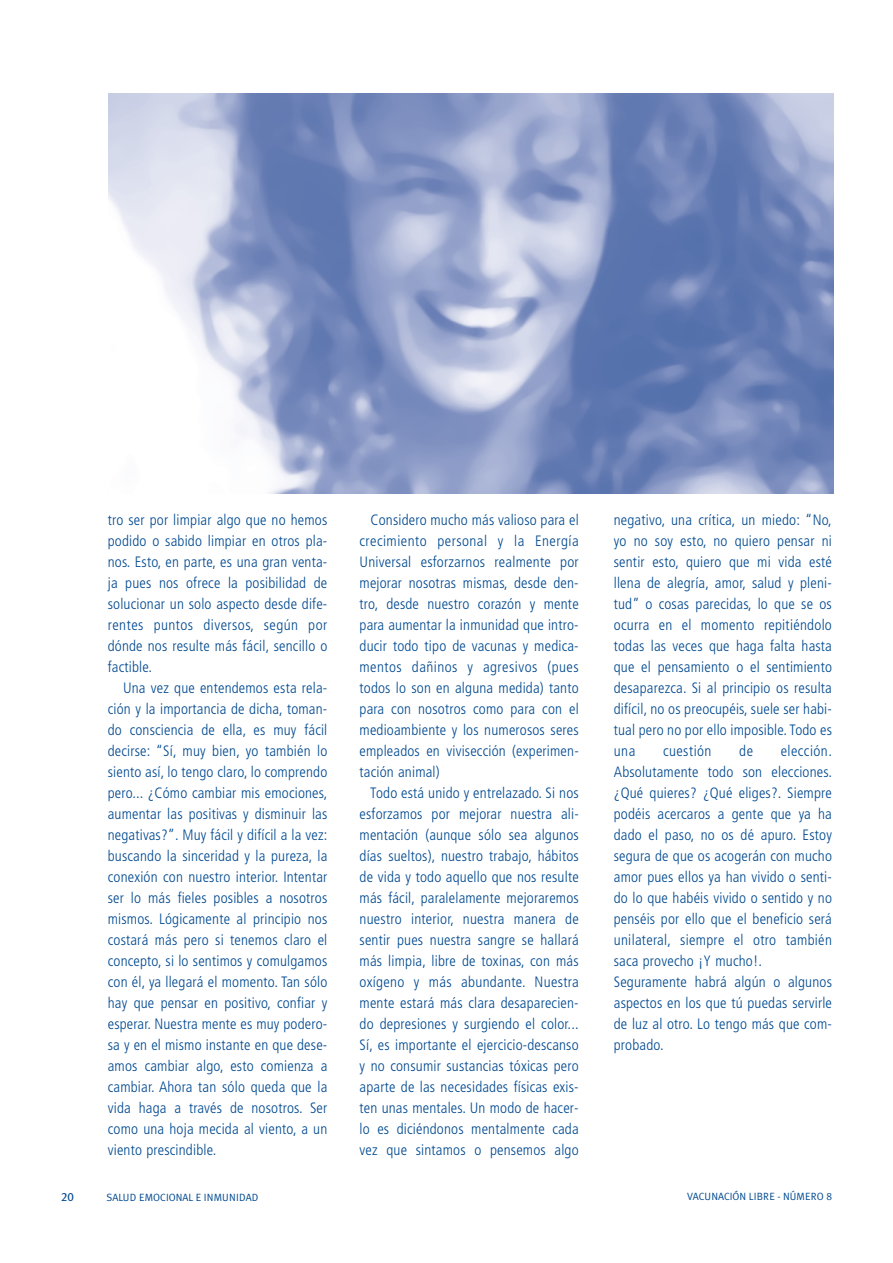
<style>
.page{position:relative;width:893px;height:1263px;background:#fff}
.page>*{position:absolute;margin:0;border:0;box-sizing:border-box;transform-origin:0 0}
.t1{font:300 condensed 15px/21px "Frutiger";letter-spacing:.01em;color:#004990;text-align:justify}
.t2{font:300 condensed 15px "Frutiger";letter-spacing:.03em;color:#004990}
.t3{font:12px "Meta Plus Book Caps";color:#004990}
.t4{font:10.5px "Meta Plus Normal Caps";color:#004990}
</style>
<div class="page">
<img style="left:109px;top:93px;width:724px;height:400px">
<p class="t1" style="left:108px;top:511px;width:221px">tro ser por limpiar algo que no hemos</p>
<p class="t1" style="left:108px;top:532px;width:221px">podido o sabido limpiar en otros pla-</p>
<p class="t1" style="left:108px;top:553px;width:221px">nos. Esto, en parte, es una gran venta-</p>
<p class="t1" style="left:108px;top:574px;width:221px">ja pues nos ofrece la posibilidad de</p>
<p class="t1" style="left:108px;top:595px;width:221px">solucionar un solo aspecto desde dife-</p>
<p class="t2" style="left:108px;top:619px;width:221px">rentes puntos diversos, según por</p>
<p class="t1" style="left:108px;top:637px;width:221px">dónde nos resulte más fácil, sencillo o</p>
<p class="t1" style="left:108px;top:658px;width:46px">factible.</p>
<p class="t1" style="left:123px;top:679px;width:206px">Una vez que entendemos esta rela-</p>
<p class="t1" style="left:108px;top:700px;width:221px">ción y la importancia de dicha, toman-</p>
<p class="t1" style="left:108px;top:721px;width:221px">do consciencia de ella, es muy fácil</p>
<p class="t1" style="left:108px;top:742px;width:221px">decirse: “Sí, muy bien, yo también lo</p>
<p class="t1" style="left:108px;top:763px;width:221px">siento así, lo tengo claro, lo comprendo</p>
<p class="t1" style="left:108px;top:784px;width:221px">pero... ¿Cómo cambiar mis emociones,</p>
<p class="t1" style="left:108px;top:805px;width:221px">aumentar las positivas y disminuir las</p>
<p class="t1" style="left:108px;top:826px;width:221px">negativas?”. Muy fácil y difícil a la vez:</p>
<p class="t1" style="left:108px;top:847px;width:221px">buscando la sinceridad y la pureza, la</p>
<p class="t1" style="left:108px;top:868px;width:221px">conexión con nuestro interior. Intentar</p>
<p class="t1" style="left:108px;top:889px;width:221px">ser lo más fieles posibles a nosotros</p>
<p class="t1" style="left:108px;top:910px;width:221px">mismos. Lógicamente al principio nos</p>
<p class="t1" style="left:108px;top:931px;width:221px">costará más pero si tenemos claro el</p>
<p class="t1" style="left:108px;top:952px;width:221px">concepto, si lo sentimos y comulgamos</p>
<p class="t1" style="left:108px;top:973px;width:221px">con él, ya llegará el momento. Tan sólo</p>
<p class="t1" style="left:108px;top:994px;width:221px">hay que pensar en positivo, confiar y</p>
<p class="t1" style="left:108px;top:1015px;width:221px">esperar. Nuestra mente es muy podero-</p>
<p class="t1" style="left:108px;top:1036px;width:221px">sa y en el mismo instante en que dese-</p>
<p class="t1" style="left:108px;top:1057px;width:221px">amos cambiar algo, esto comienza a</p>
<p class="t1" style="left:108px;top:1078px;width:221px">cambiar. Ahora tan sólo queda que la</p>
<p class="t1" style="left:108px;top:1099px;width:221px">vida haga a través de nosotros. Ser</p>
<p class="t1" style="left:108px;top:1120px;width:221px">como una hoja mecida al viento, a un</p>
<p class="t1" style="left:108px;top:1141px;width:110px">viento prescindible.</p>
<p class="t1" style="left:370px;top:511px;width:210px">Considero mucho más valioso para el</p>
<p class="t2" style="left:360px;top:535px;width:221px">crecimiento personal y la Energía</p>
<p class="t1" style="left:360px;top:553px;width:221px">Universal esforzarnos realmente por</p>
<p class="t1" style="left:360px;top:574px;width:221px">mejorar nosotras mismas, desde den-</p>
<p class="t1" style="left:360px;top:595px;width:221px">tro, desde nuestro corazón y mente</p>
<p class="t1" style="left:360px;top:616px;width:221px">para aumentar la inmunidad que intro-</p>
<p class="t1" style="left:360px;top:637px;width:221px">ducir todo tipo de vacunas y medica-</p>
<p class="t2" style="left:360px;top:661px;width:221px">mentos dañinos y agresivos (pues</p>
<p class="t1" style="left:360px;top:679px;width:221px">todos lo son en alguna medida) tanto</p>
<p class="t1" style="left:360px;top:700px;width:221px">para con nosotros como para con el</p>
<p class="t1" style="left:360px;top:721px;width:221px">medioambiente y los numerosos seres</p>
<p class="t1" style="left:360px;top:742px;width:221px">empleados en vivisección (experimen-</p>
<p class="t1" style="left:360px;top:763px;width:82px">tación animal)</p>
<p class="t1" style="left:370px;top:784px;width:210px">Todo está unido y entrelazado. Si nos</p>
<p class="t1" style="left:360px;top:805px;width:221px">esforzamos por mejorar nuestra ali-</p>
<p class="t1" style="left:360px;top:826px;width:221px">mentación (aunque sólo sea algunos</p>
<p class="t1" style="left:360px;top:847px;width:221px">días sueltos), nuestro trabajo, hábitos</p>
<p class="t1" style="left:360px;top:868px;width:221px">de vida y todo aquello que nos resulte</p>
<p class="t1" style="left:360px;top:889px;width:221px">más fácil, paralelamente mejoraremos</p>
<p class="t1" style="left:360px;top:910px;width:221px">nuestro interior, nuestra manera de</p>
<p class="t1" style="left:360px;top:931px;width:221px">sentir pues nuestra sangre se hallará</p>
<p class="t1" style="left:360px;top:952px;width:221px">más limpia, libre de toxinas, con más</p>
<p class="t1" style="left:360px;top:973px;width:221px">oxígeno y más abundante. Nuestra</p>
<p class="t1" style="left:360px;top:994px;width:221px">mente estará más clara desaparecien-</p>
<p class="t1" style="left:360px;top:1015px;width:221px">do depresiones y surgiendo el color...</p>
<p class="t1" style="left:360px;top:1036px;width:221px">Sí, es importante el ejercicio-descanso</p>
<p class="t1" style="left:360px;top:1057px;width:221px">y no consumir sustancias tóxicas pero</p>
<p class="t1" style="left:360px;top:1078px;width:221px">aparte de las necesidades físicas exis-</p>
<p class="t1" style="left:360px;top:1099px;width:221px">ten unas mentales. Un modo de hacer-</p>
<p class="t1" style="left:360px;top:1120px;width:221px">lo es diciéndonos mentalmente cada</p>
<p class="t1" style="left:360px;top:1141px;width:221px">vez que sintamos o pensemos algo</p>
<p class="t1" style="left:614px;top:511px;width:220px">negativo, una crítica, un miedo: “No, yo no soy esto, no quiero pensar ni sentir esto, quiero que mi vida esté llena de alegría, amor, salud y pleni&shy;tud” o cosas parecidas, lo que se os ocurra en el momento repitiéndolo todas las veces que haga falta hasta que el pensamiento o el sentimiento desaparezca. Si al principio os resulta difícil, no os preocupéis, suele ser habi&shy;tual pero no por ello imposible. Todo es una</p>
<p class="t1" style="left:614px;top:742px;width:220px;text-align:left;text-indent:167px">elección.<br>Absolutamente todo son elecciones. ¿Qué quieres? ¿Qué eliges?. Siempre podéis acercaros a gente que ya ha dado el paso, no os dé apuro. Estoy segura de que os acogerán con mucho amor pues ellos ya han vivido o senti&shy;do lo que habéis vivido o sentido y no penséis por ello que el beneficio será unilateral, siempre el otro también saca provecho ¡Y mucho!.<br>Seguramente habrá algún o algunos aspectos en los que tú puedas servirle de luz al otro. Lo tengo más que com&shy;probado.</p>
<p class="t2" style="left:663px;top:745px;width:50px">cuestión</p>
<p class="t1" style="left:739px;top:742px;width:15px">de</p>
<p class="t3" style="left:61px;top:1190px;width:14px">20</p>
<p class="t4" style="left:107px;top:1192px;width:153px">SALUD EMOCIONAL E INMUNIDAD</p>
<p class="t4" style="left:687px;top:1190px;width:146px">VACUNACIÓN LIBRE - NÚMERO 8</p>
</div>
